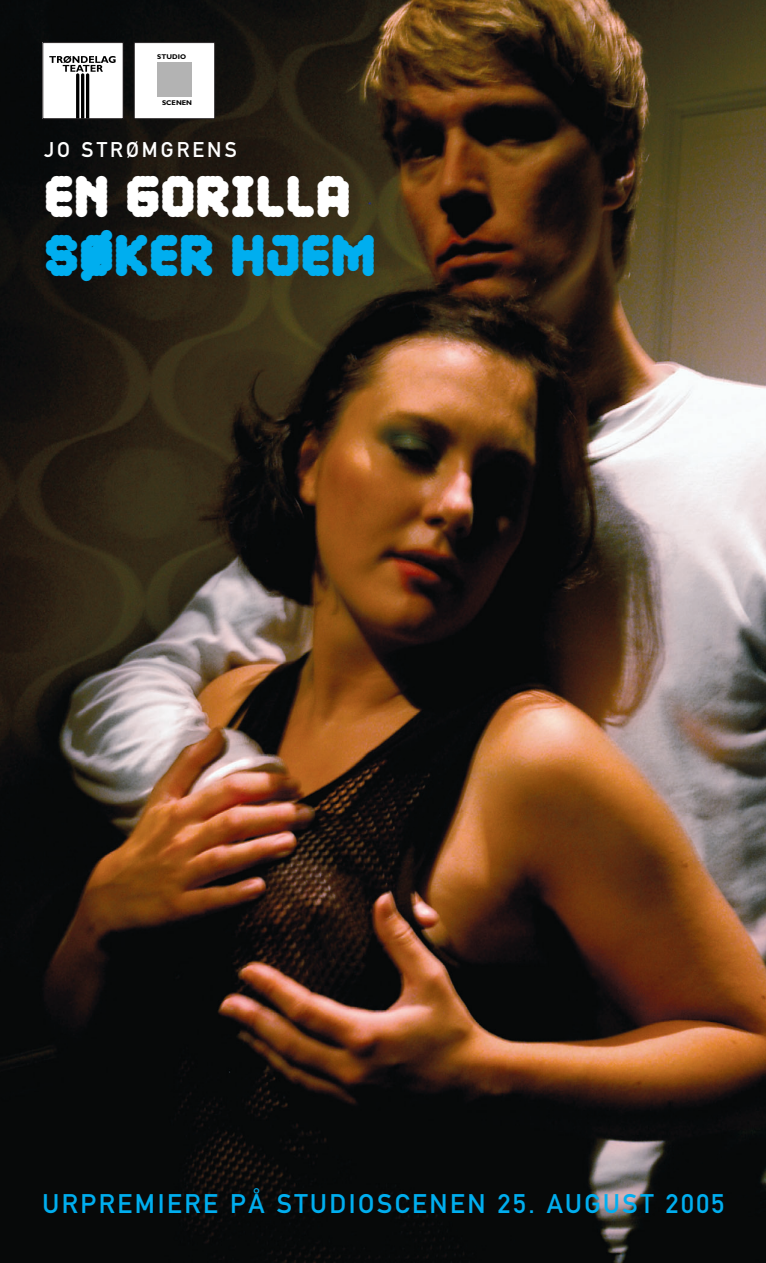
<style>
.page{position:relative;width:766px;height:1263px;background:#fff}
.page>*{position:absolute;margin:0;border:0;box-sizing:border-box;transform-origin:0 0}
.t1{font:45px "Lomo AS Turk";color:#fff}
.t2{font:45px "Lomo AS Turk";color:#00aeef}
.t3{font:26.55px "DIN Mittelschrift";letter-spacing:.095em;color:#00aeef}
.t4{font:21px "DIN Mittelschrift";letter-spacing:.145em;color:#fff}
.t5{font:700 6.9px "Gill Sans";color:#000}
</style>
<div class="page">
<img style="left:0;top:0;width:765px;height:1263px">
<div style="left:134px;top:43px;width:80px;height:76px;background:#fff"></div>
<div style="left:158px;top:63px;width:34px;height:34px;background:#b3b3b3"></div>
<div style="left:134px;top:42px;width:81px;height:77px;border:1px solid #231f20"></div>
<div style="left:43px;top:43px;width:80px;height:76px;background:#fff"></div>
<svg style="left:49px;top:56px;width:67px;height:61px"></svg>
<div style="left:43px;top:42px;width:80px;height:77px;border:1px solid #231f20"></div>
<p class="t5" style="left:157px;top:55px;width:30px">STUDIO</p>
<p class="t5" style="left:162px;top:100px;width:31px">SCENEN</p>
<p class="t4" style="left:44px;top:142px;width:194px">JO STRØMGRENS</p>
<h1 class="t1" style="left:44px;top:177px;width:308px">EN GORILLA</h1>
<h1 class="t2" style="left:44px;top:235px;width:333px">SØKER HJEM</h1>
<p class="t3" style="left:43px;top:1194px;width:683px">URPREMIERE PÅ STUDIOSCENEN 25. AUGUST 2005</p>
</div>
